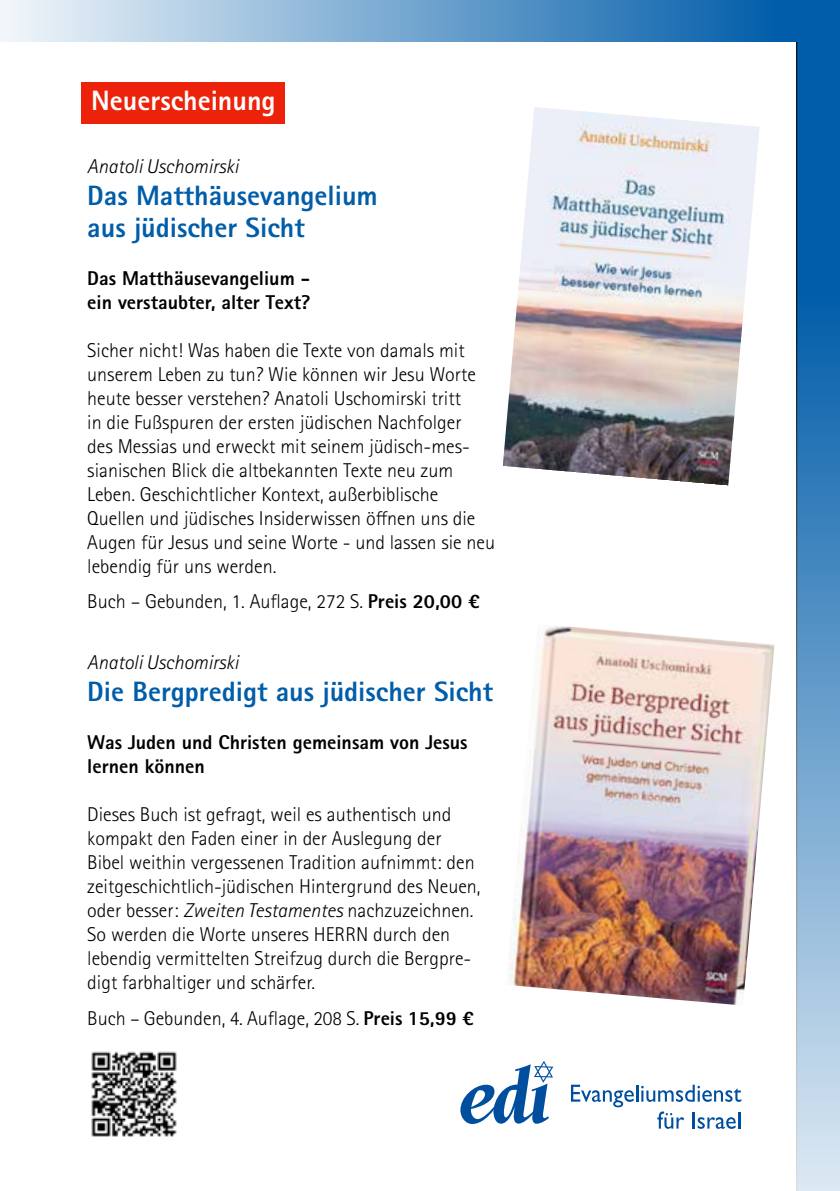
<style>
.page{position:relative;width:840px;height:1191px;background:#fff}
.page>*{position:absolute;margin:0;border:0;box-sizing:border-box;transform-origin:0 0}
.t1{font:800 28px/32px "Rotis Sans Serif Pro";color:#005da9}
.t2{font:800 28px "Rotis Sans Serif Pro";color:#fff}
.t3{font:300 20px/24px "Rotis Sans Serif Pro";color:#000}
.t4{font:800 20px/24px "Rotis Sans Serif Pro";color:#000}
.t5{font:italic 300 20px "Rotis Sans Serif Pro";color:#000}
.s1{font-weight:800}
.s2{font-style:italic}
</style>
<div class="page">
<div style="left:81px;top:82px;width:203px;height:41px;background:#ed220b"></div>
<svg style="left:460px;top:1061px;width:93px;height:63px"></svg>
<svg style="left:571px;top:1084px;width:62px;height:23px"></svg>
<hr style="left:635px;top:1084px;width:3px;height:17px;background:#004f9f">
<svg style="left:641px;top:1084px;width:100px;height:17px"></svg>
<svg style="left:657px;top:1111px;width:26px;height:17px"></svg>
<svg style="left:692px;top:1112px;width:47px;height:16px"></svg>
<svg style="left:796px;top:42px;width:43px;height:1149px;background:#5692c3"></svg>
<div style="left:0;top:0;width:839px;height:42px;background:linear-gradient(to right,#f1f6fa,#0053a4)"></div>
<img style="left:509px;top:626px;width:265px;height:379px">
<img style="left:503px;top:107px;width:256px;height:378px">
<img style="left:91px;top:1051px;width:86px;height:86px">
<h1 class="t2" style="left:91px;top:83px;width:186px">Neuerscheinung</h1>
<p class="t5" style="left:87px;top:154px;width:153px">Anatoli Uschomirski</p>
<h1 class="t1" style="left:87px;top:179px;width:292px">Das Matthäusevangelium aus jüdischer Sicht</h1>
<p class="t4" style="left:87px;top:266px;width:224px">Das Matthäusevangelium - ein verstaubter, alter Text?</p>
<p class="t3" style="left:87px;top:338px;width:409px">Sicher nicht! Was haben die Texte von damals mit unserem Leben zu tun? Wie können wir Jesu Worte heute besser verstehen? Anatoli Uschomirski tritt<br>in die Fußspuren der ersten jüdischen Nachfolger<br>des Messias und erweckt mit seinem jüdisch-mes&shy;sianischen Blick die altbekannten Texte neu zum Leben. Geschichtlicher Kontext, außerbiblische Quellen und jüdisches Insiderwissen öffnen uns die Augen für Jesus und seine Worte - und lassen sie neu lebendig für uns werden.</p>
<p class="t3" style="left:87px;top:590px;width:393px">Buch – Gebunden, 1. Auflage, 272 S. <span class="s1">Preis 20,00 €</span></p>
<p class="t5" style="left:87px;top:651px;width:153px">Anatoli Uschomirski</p>
<h1 class="t1" style="left:87px;top:675px;width:407px">Die Bergpredigt aus jüdischer Sicht</h1>
<p class="t4" style="left:87px;top:730px;width:381px">Was Juden und Christen gemeinsam von Jesus lernen können</p>
<p class="t3" style="left:87px;top:802px;width:394px">Dieses Buch ist gefragt, weil es authentisch und kompakt den Faden einer in der Auslegung der Bibel weithin vergessenen Tradition aufnimmt: den zeitgeschichtlich-jüdischen Hintergrund des Neuen, oder besser: <span class="s2">Zweiten Testamentes</span> nachzuzeichnen.<br>So werden die Worte unseres HERRN durch den lebendig vermittelten Streifzug durch die Bergpre&shy;digt farbhaltiger und schärfer.</p>
<p class="t3" style="left:87px;top:1006px;width:387px">Buch – Gebunden, 4. Auflage, 208 S. <span class="s1">Preis 15,99 €</span></p>
</div>
